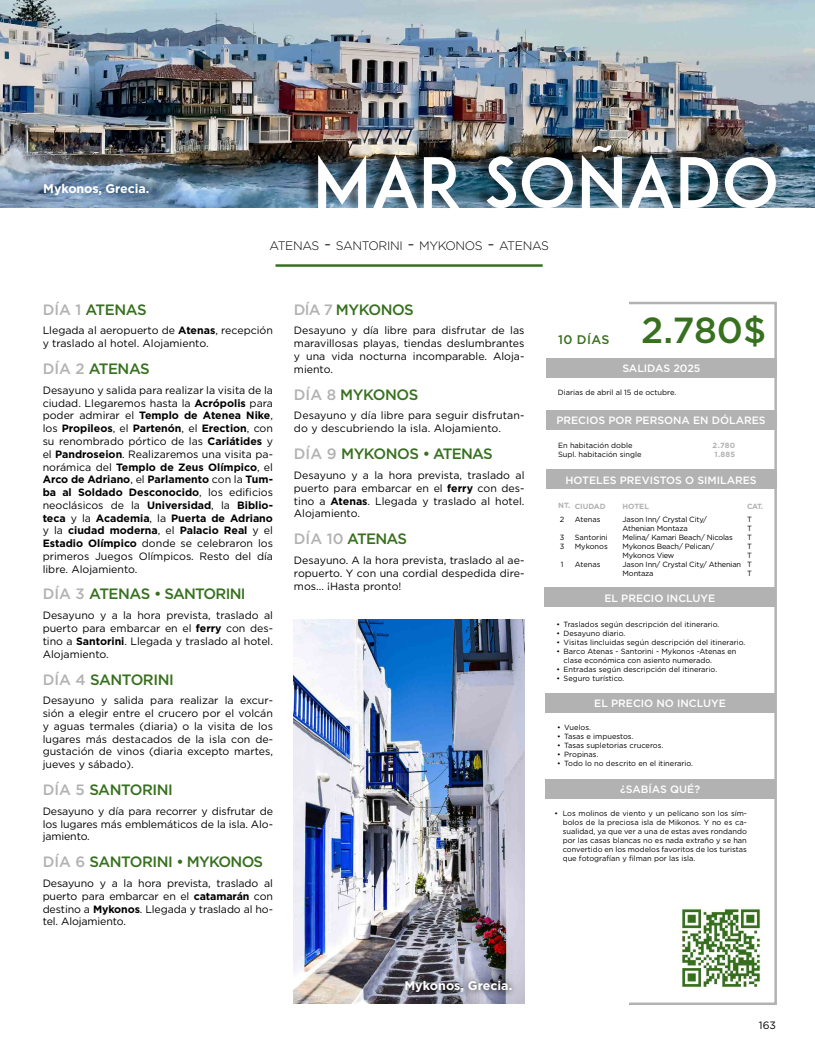
<style>
.page{position:relative;width:815px;height:1053px;background:#fff}
.page>*{position:absolute;margin:0;border:0;box-sizing:border-box;transform-origin:0 0}
.t1{font:68.75px "ADAM.CGPRO";color:#fff}
.t2{font:500 36.25px "Gotham";color:#37701e}
.t3{font:500 15px "Gotham";letter-spacing:-.03em;color:#37701e}
.t4{font:500 15px "Gotham";letter-spacing:-.05em;color:#37701e}
.t5{font:700 12.5px "Gotham";letter-spacing:-.01em;color:#fff}
.t6{font:500 12.5px "Gotham";letter-spacing:.03em;color:#37701e}
.t7{font:300 12.25px "Gotham";letter-spacing:-.03em;color:#000}
.t8{font:10.62px/12.8px "Gotham";color:#000;text-align:justify}
.t9{font:500 10.62px "Gotham";color:#fff}
.t10{font:10.62px "Gotham";color:#010202}
.t11{font:7.5px/9px "Gotham";color:#000}
.t12{font:7.5px/9px "Gotham";letter-spacing:-.02em;color:#000}
.t13{font:700 7.5px/9px "Gotham";color:#b3b2b2}
.s1{font-size:17.5px}
.s2{color:#b3b2b2}
.s3{font-weight:700}
</style>
<div class="page">
<img style="left:294px;top:620px;width:230px;height:383px">
<div style="left:628px;top:302px;width:149px;height:702px;border:2px solid #b3b2b2"></div>
<img style="left:0;top:0;width:815px;height:207px">
<hr style="left:275px;top:264px;width:268px;height:3px;background:#37701e">
<div style="left:303px;top:133px;width:471px;height:78px;background:#000;opacity:.6"></div>
<img style="left:681px;top:905px;width:80px;height:83px">
<div style="left:546px;top:358px;width:231px;height:19px;background:#b3b2b2"></div>
<div style="left:546px;top:410px;width:230px;height:19px;background:#b3b2b2"></div>
<div style="left:546px;top:469px;width:231px;height:20px;background:#b3b2b2"></div>
<div style="left:545px;top:587px;width:230px;height:20px;background:#b3b2b2"></div>
<div style="left:545px;top:693px;width:230px;height:19px;background:#b3b2b2"></div>
<div style="left:545px;top:779px;width:230px;height:19px;background:#b3b2b2"></div>
<div style="left:399px;top:975px;width:119px;height:23px;background:#000;opacity:.75"></div>
<p class="t5" style="left:43px;top:180px;width:107px">Mykonos, Grecia.</p>
<h1 class="t1" style="left:313px;top:141px;width:468px">MAR SOÑADO</h1>
<p class="t7" style="left:269px;top:238px;width:281px">ATENAS <span class="s1">-</span> SANTORINI <span class="s1">-</span> MYKONOS <span class="s1">-</span> ATENAS</p>
<h3 class="t3" style="left:43px;top:299px;width:105px"><span class="s2">DÍA 1</span> ATENAS</h3>
<p class="t8" style="left:43px;top:324px;width:232px">Llegada al aeropuerto de <span class="s3">Atenas</span>, recepción y traslado al hotel. Alojamiento.</p>
<h3 class="t3" style="left:43px;top:359px;width:109px"><span class="s2">DÍA 2</span> ATENAS</h3>
<p class="t8" style="left:43px;top:383px;width:232px">Desayuno y salida para realizar la visita de la ciudad. Llegaremos hasta la <span class="s3">Acrópolis</span> para poder admirar el <span class="s3">Templo de Atenea Nike</span>, los <span class="s3">Propileos</span>, el <span class="s3">Partenón</span>, el <span class="s3">Erection</span>, con su renombrado pórtico de las <span class="s3">Cariátides</span> y el <span class="s3">Pandroseion</span>. Realizaremos una visita pa&shy;norámica del <span class="s3">Templo de Zeus Olímpico</span>, el <span class="s3">Arco de Adriano</span>, el <span class="s3">Parlamento</span> con la <span class="s3">Tum&shy;ba al Soldado Desconocido</span>, los edificios neoclásicos de la <span class="s3">Universidad</span>, la <span class="s3">Biblio&shy;teca</span> y la <span class="s3">Academia</span>, la <span class="s3">Puerta de Adriano </span>y la <span class="s3">ciudad moderna</span>, el <span class="s3">Palacio Real</span> y el <span class="s3">Estadio Olímpico</span> donde se celebraron los primeros Juegos Olímpicos. Resto del día libre. Alojamiento.</p>
<h3 class="t4" style="left:43px;top:584px;width:204px"><span class="s2">DÍA 3</span> ATENAS • SANTORINI</h3>
<p class="t8" style="left:43px;top:609px;width:232px">Desayuno y a la hora prevista, traslado al puerto para embarcar en el <span class="s3">ferry</span> con des&shy;tino a <span class="s3">Santorini</span>. Llegada y traslado al hotel.<br>Alojamiento.</p>
<h3 class="t3" style="left:43px;top:669px;width:133px"><span class="s2">DÍA 4</span> SANTORINI</h3>
<p class="t8" style="left:43px;top:694px;width:232px">Desayuno y salida para realizar la excur&shy;sión a elegir entre el crucero por el volcán y aguas termales (diaria) o la visita de los lugares más destacados de la isla con de&shy;gustación de vinos (diaria excepto martes, jueves y sábado).</p>
<h3 class="t3" style="left:43px;top:779px;width:132px"><span class="s2">DÍA 5</span> SANTORINI</h3>
<p class="t8" style="left:43px;top:804px;width:232px">Desayuno y día para recorrer y disfrutar de los lugares más emblemáticos de la isla. Alo&shy;jamiento.</p>
<h3 class="t3" style="left:43px;top:852px;width:222px"><span class="s2">DÍA 6</span> SANTORINI • MYKONOS</h3>
<p class="t8" style="left:43px;top:876px;width:232px">Desayuno y a la hora prevista, traslado al puerto para embarcar en el <span class="s3">catamarán</span> con destino a <span class="s3">Mykonos</span>. Llegada y traslado al ho&shy;tel. Alojamiento.</p>
<h3 class="t3" style="left:294px;top:299px;width:121px"><span class="s2">DÍA 7</span> MYKONOS</h3>
<p class="t8" style="left:294px;top:324px;width:232px">Desayuno y día libre para disfrutar de las maravillosas playas, tiendas deslumbrantes y una vida nocturna incomparable. Aloja&shy;miento.</p>
<h3 class="t3" style="left:294px;top:384px;width:126px"><span class="s2">DÍA 8</span> MYKONOS</h3>
<p class="t8" style="left:294px;top:409px;width:232px">Desayuno y día libre para seguir disfrutan&shy;do y descubriendo la isla. Alojamiento.</p>
<h3 class="t3" style="left:294px;top:444px;width:200px"><span class="s2">DÍA 9</span> MYKONOS • ATENAS</h3>
<p class="t8" style="left:294px;top:468px;width:232px">Desayuno y a la hora prevista, traslado al puerto para embarcar en el <span class="s3">ferry</span> con des&shy;tino a <span class="s3">Atenas</span>. Llegada y traslado al hotel.<br>Alojamiento.</p>
<h3 class="t4" style="left:294px;top:529px;width:115px"><span class="s2">DÍA 10</span> ATENAS</h3>
<p class="t8" style="left:294px;top:553px;width:232px">Desayuno. A la hora prevista, traslado al ae&shy;ropuerto. Y con una cordial despedida dire&shy;mos... ¡Hasta pronto!</p>
<p class="t5" style="left:404px;top:977px;width:109px">Mykonos, Grecia.</p>
<p class="t6" style="left:558px;top:331px;width:53px">10 DÍAS</p>
<h2 class="t2" style="left:641px;top:306px;width:127px">2.780$</h2>
<p class="t9" style="left:622px;top:361px;width:80px">SALIDAS 2025</p>
<p class="t11" style="left:558px;top:388px;width:120px">Diarias de abril al 15 de octubre.</p>
<p class="t9" style="left:556px;top:413px;width:211px">PRECIOS POR PERSONA EN DÓLARES</p>
<p class="t11" style="left:558px;top:441px;width:85px">En habitación doble<br>Supl. habitación single</p>
<p class="t13" style="left:713px;top:441px;width:24px">2.780<br>1.885</p>
<p class="t9" style="left:565px;top:473px;width:193px">HOTELES PREVISTOS O SIMILARES</p>
<p class="t13" style="left:575px;top:501px;width:33px">CIUDAD</p>
<p class="t13" style="left:623px;top:501px;width:28px">HOTEL</p>
<p class="t13" style="left:747px;top:502px;width:17px">CAT.</p>
<p class="t11" style="left:747px;top:514px;width:6px;text-align:justify">T T T T T T T</p>
<p class="t13" style="left:558px;top:501px;width:14px">NT.</p>
<p class="t11" style="left:560px;top:514px;width:6px">2</p>
<p class="t11" style="left:560px;top:532px;width:6px">3<br>3</p>
<p class="t11" style="left:561px;top:559px;width:4px">1</p>
<p class="t12" style="left:623px;top:514px;width:120px">Jason Inn/ Crystal City/<br>Athenian Montaza<br>Melina/ Kamari Beach/ Nicolas<br>Mykonos Beach/ Pelican/<br>Mykonos View<br>Jason Inn/ Crystal City/ Athenian<br>Montaza</p>
<p class="t11" style="left:575px;top:514px;width:27px">Atenas</p>
<p class="t11" style="left:575px;top:532px;width:35px">Santorini<br>Mykonos</p>
<p class="t11" style="left:575px;top:559px;width:27px">Atenas</p>
<p class="t9" style="left:604px;top:591px;width:112px">EL PRECIO INCLUYE</p>
<p class="t11" style="left:556px;top:619px;width:164px">• Traslados según descripción del itinerario.</p>
<p class="t11" style="left:556px;top:628px;width:70px">• Desayuno diario.</p>
<p class="t11" style="left:556px;top:637px;width:190px">• Visitas lincluidas según descripción del itinerario.</p>
<p class="t11" style="left:564px;top:646px;width:175px;text-indent:-7px">• Barco Atenas - Santorini - Mykonos -Atenas en clase económica con asiento numerado.</p>
<p class="t11" style="left:556px;top:664px;width:162px">• Entradas según descripción del itinerario.</p>
<p class="t11" style="left:556px;top:673px;width:69px">• Seguro turístico.</p>
<p class="t9" style="left:594px;top:696px;width:133px">EL PRECIO NO INCLUYE</p>
<p class="t11" style="left:557px;top:722px;width:35px">• Vuelos.</p>
<p class="t11" style="left:557px;top:731px;width:78px">• Tasas e impuestos.</p>
<p class="t11" style="left:557px;top:740px;width:108px">• Tasas supletorias cruceros.</p>
<p class="t11" style="left:557px;top:749px;width:43px">• Propinas.</p>
<p class="t11" style="left:557px;top:758px;width:137px">• Todo lo no descrito en el itinerario.</p>
<p class="t9" style="left:620px;top:782px;width:82px">¿SABÍAS QUÉ?</p>
<p class="t11" style="left:563px;top:808px;width:186px;text-align:justify">Los molinos de viento y un pelícano son los sím&shy;bolos de la preciosa isla de Mikonos. Y no es ca&shy;sualidad, ya que ver a una de estas aves rondando por las casas blancas no es nada extraño y se han convertido en los modelos favoritos de los turistas que fotografían y filman por las isla.</p>
<p class="t11" style="left:555px;top:808px;width:5px">•</p>
<p class="t10" style="left:759px;top:1018px;width:19px">163</p>
</div>
